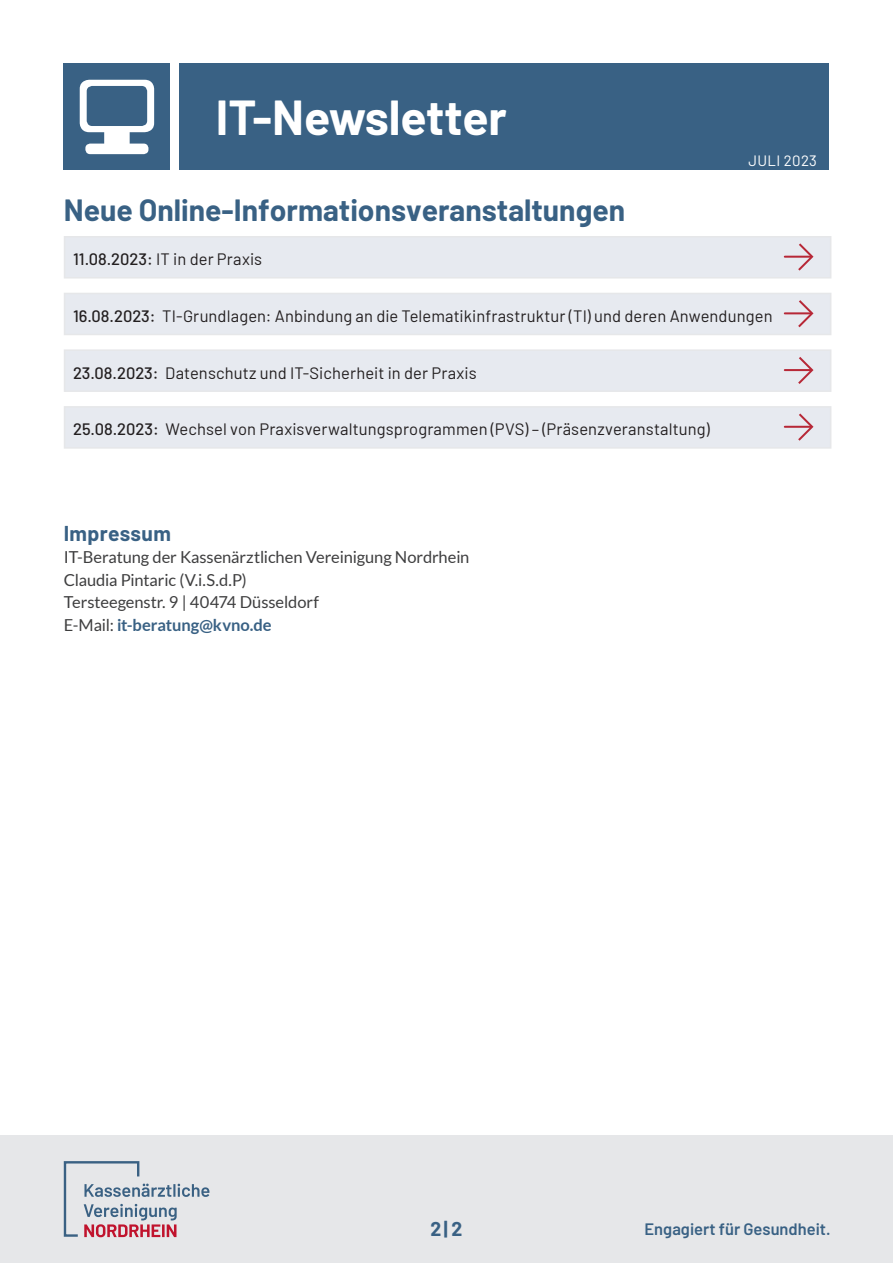
<style>
.page{position:relative;width:893px;height:1263px;background:#fff}
.page>*{position:absolute;margin:0;border:0;box-sizing:border-box;transform-origin:0 0}
.t1{font:700 48px "Barlow";color:#fff}
._3_0_-_Numerische_Au{font:700 30px "Barlow";color:#396184}
._1_0_-_Fließtext_-_1{font:700 21px "Barlow";letter-spacing:.015em;color:#396184}
.t2{font:700 19.5px "Barlow";color:#396184}
.t3{font:16.5px "Barlow";letter-spacing:.01em;color:#231f20}
.t4{font:16.5px "Lato";letter-spacing:-.005em;color:#3e3e3f}
.t5{font:700 16.5px "Lato";color:#396184}
.t6{font:600 16.5px "Barlow";color:#396184}
.t7{font:15px "Barlow";letter-spacing:.02em;color:#fff}
.s1{font-weight:500}
.s2{font-weight:400;color:#3e3e3f}
</style>
<div class="page">
<div style="left:180px;top:64px;width:649px;height:106px;background:#396184"></div>
<div style="left:64px;top:64px;width:106px;height:106px;background:#396184"></div>
<svg style="left:80px;top:80px;width:74px;height:74px"></svg>
<div style="left:0;top:1135px;width:893px;height:128px;background:#e6e7e9"></div>
<svg style="left:64px;top:1161px;width:145px;height:76px"></svg>
<div style="left:64px;top:293px;width:767px;height:42px;background:#e7eaf0"></div>
<svg style="left:796px;top:300px;width:18px;height:28px"></svg>
<hr style="left:785px;top:312px;width:26px;height:2px;background:#b72837">
<div style="left:64px;top:349px;width:767px;height:43px;background:#e7eaf0"></div>
<svg style="left:796px;top:357px;width:18px;height:27px"></svg>
<hr style="left:785px;top:369px;width:26px;height:2px;background:#b72837">
<div style="left:64px;top:406px;width:767px;height:43px;background:#e7eaf0"></div>
<svg style="left:796px;top:413px;width:18px;height:28px"></svg>
<hr style="left:785px;top:426px;width:26px;height:2px;background:#b72837">
<div style="left:64px;top:236px;width:767px;height:43px;background:#e7eaf0"></div>
<svg style="left:796px;top:243px;width:18px;height:28px"></svg>
<hr style="left:785px;top:256px;width:26px;height:2px;background:#b72837">
<h1 class="t1" style="left:216px;top:82px;width:293px">IT-Newsletter</h1>
<p class="_3_0_-_Numerische_Au" style="left:64px;top:188px;width:563px">Neue Online-Informationsveranstaltungen</p>
<p class="t3" style="left:73px;top:247px;width:191px"><span class="s1">11.08.2023:</span> IT in der Praxis</p>
<p class="t7" style="left:749px;top:149px;width:70px">JULI 2023</p>
<p class="t3" style="left:73px;top:304px;width:701px"><span class="s1">16.08.2023:</span> TI-Grundlagen: Anbindung an die Telematikinfrastruktur (TI) und deren Anwendungen</p>
<p class="t3" style="left:73px;top:361px;width:405px"><span class="s1">23.08.2023:</span> Datenschutz und IT-Sicherheit in der Praxis</p>
<p class="t3" style="left:73px;top:417px;width:638px"><span class="s1">25.08.2023:</span> Wechsel von Praxisverwaltungsprogrammen (PVS) – (Präsenzveranstaltung)</p>
<p class="_1_0_-_Fließtext_-_1" style="left:64px;top:518px;width:109px">Impressum</p>
<p class="t4" style="left:64px;top:548px;width:407px">IT-Beratung der Kassenärztlichen Vereinigung Nordrhein</p>
<p class="t4" style="left:64px;top:571px;width:184px">Claudia Pintaric (V.i.S.d.P)</p>
<p class="t4" style="left:64px;top:593px;width:257px">Tersteegenstr. 9 | 40474 Düsseldorf</p>
<p class="t5" style="left:64px;top:615px;width:209px"><span class="s2">E-Mail:</span> it-beratung@kvno.de</p>
<p class="t2" style="left:430px;top:1214px;width:34px">2| 2</p>
<p class="t6" style="left:645px;top:1217px;width:188px">Engagiert für Gesundheit.</p>
</div>
